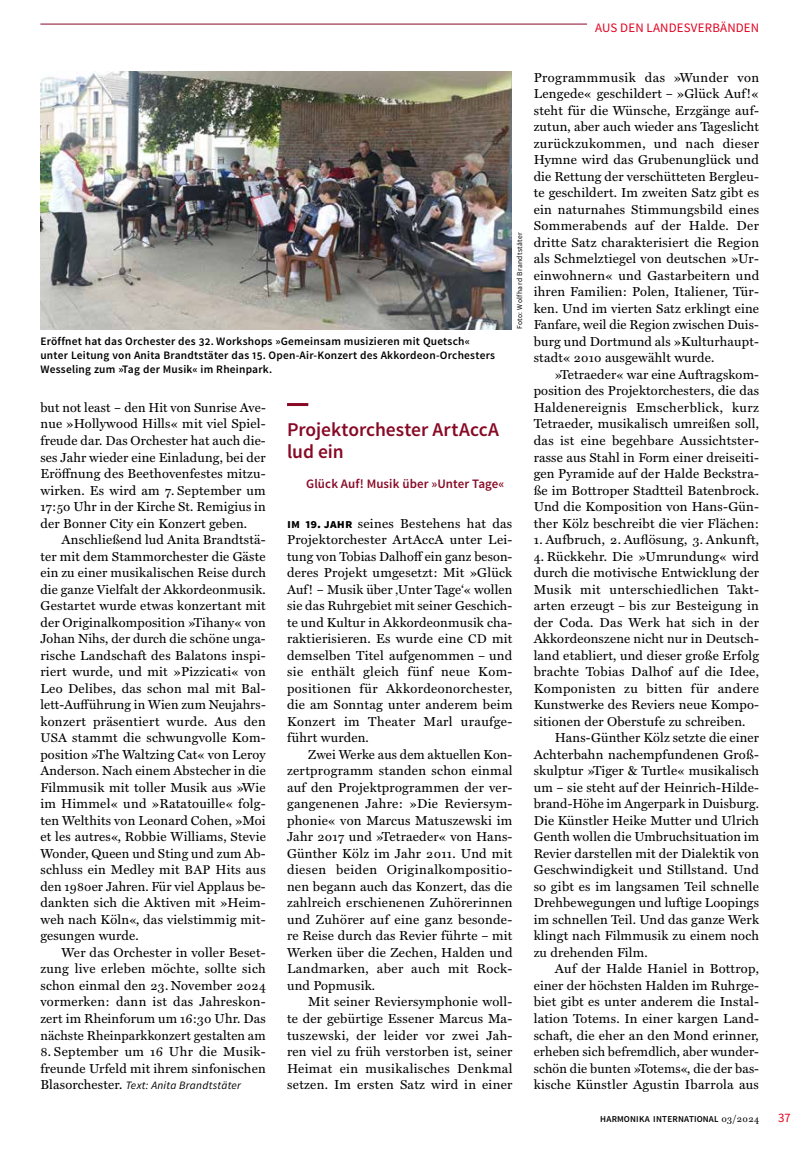
<style>
.page{position:relative;width:808px;height:1149px;background:#fff}
.page>*{position:absolute;margin:0;border:0;box-sizing:border-box;transform-origin:0 0}
.t1{font:600 19.5px/22.5px "Source Sans Pro";color:#870925}
.t2{font:13.05px/16.5px "Miller Text";letter-spacing:.015em;color:#000;text-align:justify}
.t3{font:600 12.9px "Source Sans Pro";letter-spacing:.01em;color:#870925}
.t4{font:12.9px "Source Sans Pro";letter-spacing:.015em;color:#e3001f}
.t5{font:600 11.4px/14.2px "Source Sans Pro";letter-spacing:.02em;color:#000}
.t6{font:italic 11.25px "Source Sans Pro";letter-spacing:.025em;color:#000}
.t7{font:600 9px "Source Sans Pro";letter-spacing:.025em;color:#000}
.t8{font:7.5px "Source Sans Pro";letter-spacing:.05em;color:#000}
.s1{font-size:12.6px}
.s2{font-family:"Miller Text";font-style:normal;font-size:13.05px}
.s3{font-family:"Source Sans Pro";font-weight:700}
.s4{font-family:"Miller Text";font-weight:400;font-size:9.75px}
</style>
<div class="page">
<hr style="left:287px;top:403px;width:21px;height:3px;background:#870925">
<img style="left:40px;top:72px;width:472px;height:257px">
<hr style="left:40px;top:24px;width:547px;height:1px;background:#870925">
<p class="t4" style="left:595px;top:20px;width:166px">AUS DEN LANDESVERBÄNDEN</p>
<p class="t5" style="left:40px;top:334px;width:456px">Eröffnet hat das Orchester des 32. Workshops »Gemeinsam musizieren mit Quetsch« unter Leitung von Anita Brandtstäter das 15. Open-Air-Konzert des Akkordeon-Orchesters<br>Wesseling zum »Tag der Musik« im Rheinpark.</p>
<p class="t8" style="left:515px;top:329px;width:99px;rotate:-90deg">Foto: Wolfhard Brandtstäter</p>
<p class="t2" style="left:40px;top:398px;width:227px">but not least – den Hit von Sunrise Ave&shy;nue »Hollywood Hills« mit viel Spiel&shy;freude dar. Das Orchester hat auch die&shy;ses Jahr wieder eine Einladung, bei der Eröffnung des Beethovenfestes mitzu&shy;wirken. Es wird am 7. September um 17:50 Uhr in der Kirche St. Remigius in der Bonner City ein Konzert geben.</p>
<p class="t2" style="left:40px;top:530px;width:227px;text-indent:21px">Anschließend lud Anita Brandtstä&shy;ter mit dem Stammorchester die Gäste ein zu einer musikalischen Reise durch die ganze Vielfalt der Akkordeonmusik.<br>Gestartet wurde etwas konzertant mit der Originalkomposition »Tihany« von Johan Nihs, der durch die schöne unga&shy;rische Landschaft des Balatons inspi&shy;riert wurde, und mit »Pizzicati« von Leo Delibes, das schon mal mit Bal&shy;lett-Aufführung in Wien zum Neujahrs&shy;konzert präsentiert wurde. Aus den <span class="s1">USA</span> stammt die schwungvolle Kom&shy;position »The Waltzing Cat« von Leroy Anderson. Nach einem Abstecher in die Filmmusik mit toller Musik aus »Wie im Himmel« und »Ratatouille« folg&shy;ten Welthits von Leonard Cohen, »Moi et les autres«, Robbie Williams, Stevie Wonder, Queen und Sting und zum Ab&shy;schluss ein Medley mit <span class="s1">BAP</span> Hits aus den 1980er Jahren. Für viel Applaus be&shy;dankten sich die Aktiven mit »Heim&shy;weh nach Köln«, das vielstimmig mit&shy;gesungen wurde.</p>
<p class="t2" style="left:40px;top:942px;width:227px;text-indent:21px">Wer das Orchester in voller Beset&shy;zung live erleben möchte, sollte sich schon einmal den 23. November 2024 vormerken: dann ist das Jahreskon&shy;zert im Rheinforum um 16:30 Uhr. Das nächste Rheinparkkonzert gestalten am</p>
<p class="t2" style="left:40px;top:1041px;width:227px">8. September um 16 Uhr die Musik&shy;freunde Urfeld mit ihrem sinfonischen</p>
<p class="t6" style="left:40px;top:1077px;width:202px"><span class="s2">Blasorchester.</span> Text: Anita Brandtstäter</p>
<h1 class="t1" style="left:287px;top:418px;width:214px">Projektorchester ArtAccA lud ein</h1>
<p class="t3" style="left:306px;top:475px;width:200px">Glück Auf! Musik über »Unter Tage«</p>
<p class="t2" style="left:287px;top:513px;width:227px"><span class="s3">Im 19. Jahr</span> seines Bestehens hat das Projektorchester ArtAccA unter Lei&shy;tung von Tobias Dalhoff ein ganz beson&shy;deres Projekt umgesetzt: Mit »Glück Auf! – Musik über ‚Unter Tage‘« wollen sie das Ruhrgebiet mit seiner Geschich&shy;te und Kultur in Akkordeonmusik cha&shy;raktierisieren. Es wurde eine <span class="s1">CD</span> mit demselben Titel aufgenommen – und sie enthält gleich fünf neue Kom&shy;positionen für Akkordeonorchester, die am Sonntag unter anderem beim Konzert im Theater Marl uraufge&shy;führt wurden.</p>
<p class="t2" style="left:287px;top:744px;width:227px;text-indent:21px">Zwei Werke aus dem aktuellen Kon&shy;zertprogramm standen schon einmal auf den Projektprogrammen der ver&shy;gangenenen Jahre: »Die Reviersym&shy;phonie« von Marcus Matuszewski im Jahr 2017 und »Tetraeder« von Hans-Günther Kölz im Jahr 2011. Und mit diesen beiden Originalkompositio&shy;nen begann auch das Konzert, das die zahlreich erschienenen Zuhörerinnen und Zuhörer auf eine ganz besonde&shy;re Reise durch das Revier führte – mit Werken über die Zechen, Halden und Landmarken, aber auch mit Rock&shy;und Popmusik.</p>
<p class="t2" style="left:287px;top:992px;width:227px;text-indent:21px">Mit seiner Reviersymphonie woll&shy;te der gebürtige Essener Marcus Ma&shy;tuszewski, der leider vor zwei Jah&shy;ren viel zu früh verstorben ist, seiner Heimat ein musikalisches Denkmal setzen. Im ersten Satz wird in einer</p>
<p class="t2" style="left:534px;top:68px;width:227px">Programmmusik das »Wunder von Lengede« geschildert – »Glück Auf!« steht für die Wünsche, Erzgänge auf&shy;zutun, aber auch wieder ans Tageslicht zurückzukommen, und nach dieser Hymne wird das Grubenunglück und die Rettung der verschütteten Bergleu&shy;te geschildert. Im zweiten Satz gibt es ein naturnahes Stimmungsbild eines Sommerabends auf der Halde. Der dritte Satz charakterisiert die Region als Schmelztiegel von deutschen »Ur&shy;einwohnern« und Gastarbeitern und ihren Familien: Polen, Italiener, Tür&shy;ken. Und im vierten Satz erklingt eine Fanfare, weil die Region zwischen Duis&shy;burg und Dortmund als »Kulturhaupt&shy;stadt« 2010 ausgewählt wurde.</p>
<p class="t2" style="left:534px;top:365px;width:227px;text-indent:21px">»Tetraeder« war eine Auftragskom&shy;position des Projektorchesters, die das Haldenereignis Emscherblick, kurz Tetraeder, musikalisch umreißen soll, das ist eine begehbare Aussichtster&shy;rasse aus Stahl in Form einer dreiseiti&shy;gen Pyramide auf der Halde Beckstra&shy;ße im Bottroper Stadtteil Batenbrock.<br>Und die Komposition von Hans-Gün&shy;ther Kölz beschreibt die vier Flächen:</p>
<p class="t2" style="left:534px;top:530px;width:227px">1. Aufbruch, 2. Auflösung, 3. Ankunft,</p>
<p class="t2" style="left:534px;top:546px;width:227px">4. Rückkehr. Die »Umrundung« wird durch die motivische Entwicklung der Musik mit unterschiedlichen Takt&shy;arten erzeugt – bis zur Besteigung in der Coda. Das Werk hat sich in der Akkordeonszene nicht nur in Deutsch&shy;land etabliert, und dieser große Erfolg brachte Tobias Dalhof auf die Idee, Komponisten zu bitten für andere Kunstwerke des Reviers neue Kompo&shy;sitionen der Oberstufe zu schreiben.</p>
<p class="t2" style="left:534px;top:728px;width:227px;text-indent:21px">Hans-Günther Kölz setzte die einer Achterbahn nachempfundenen Groß&shy;skulptur »Tiger &amp; Turtle« musikalisch um – sie steht auf der Heinrich-Hilde&shy;brand-Höhe im Angerpark in Duisburg.<br>Die Künstler Heike Mutter und Ulrich Genth wollen die Umbruchsituation im Revier darstellen mit der Dialektik von Geschwindigkeit und Stillstand. Und so gibt es im langsamen Teil schnelle Drehbewegungen und luftige Loopings im schnellen Teil. Und das ganze Werk klingt nach Filmmusik zu einem noch zu drehenden Film.</p>
<p class="t2" style="left:534px;top:959px;width:227px;text-indent:21px">Auf der Halde Haniel in Bottrop, einer der höchsten Halden im Ruhrge&shy;biet gibt es unter anderem die Instal&shy;lation Totems. In einer kargen Land&shy;schaft, die eher an den Mond erinner, erheben sich befremdlich, aber wunder&shy;schön die bunten »Totems«, die der bas&shy;kische Künstler Agustin Ibarrola aus</p>
<p class="t7" style="left:600px;top:1112px;width:160px">HARMONIKA INTERNATIONAL <span class="s4">03/2024</span></p>
<p class="t4" style="left:778px;top:1109px;width:14px">37</p>
</div>
